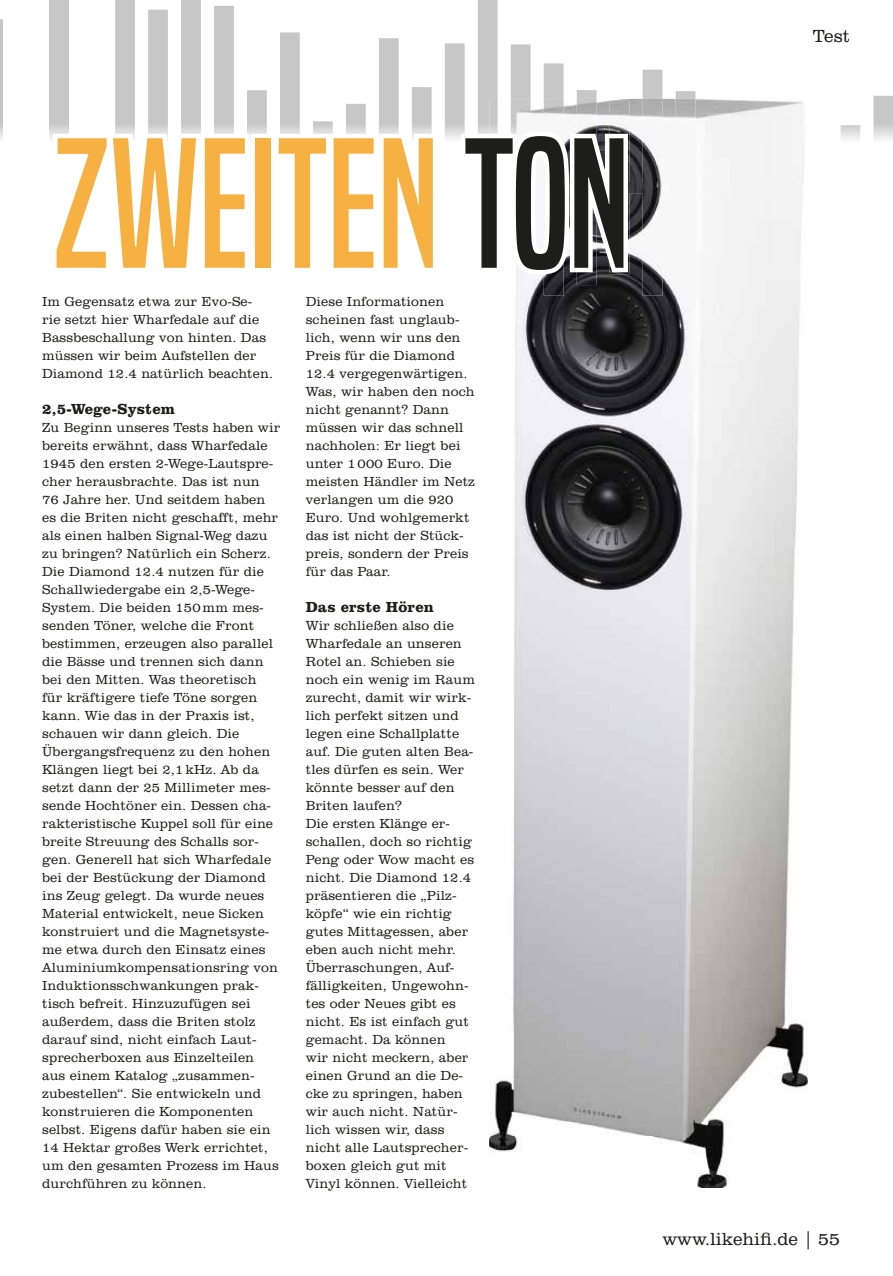
<style>
.page{position:relative;width:893px;height:1276px;background:#fff}
.page>*{position:absolute;margin:0;border:0;box-sizing:border-box;transform-origin:0 0}
.t1{font:171px "Built Titling Rg";color:#f7b042}
.t2{font:300 18px "Clarendon BT Pro";color:#1d1d1b}
.t3{font:800 15px "Clarendon BT Pro";letter-spacing:.01em;color:#1d1d1b}
.t4{font:300 13.5px/18px "Clarendon BT Pro";letter-spacing:.01em;color:#1d1d1b}
.s1{color:#fff}
.s2{color:#1d1d1b}
</style>
<div class="page">
<svg style="left:0;top:0;width:893px;height:139px"></svg>
<svg style="left:49px;top:0;width:20px;height:139px;background:#cac9c9"></svg>
<img style="left:489px;top:296px;width:318px;height:892px">
<img style="left:489px;top:99px;width:318px;height:197px">
<h1 class="t1" style="left:53px;top:103px;width:578px"><span class="s1">Z</span>WEITEN<span class="s2">TON</span></h1>
<p class="t4" style="left:42px;top:292px;width:233px">Im Gegensatz etwa zur Evo-Se&shy;rie setzt hier Wharfedale auf die<br>Bassbeschallung von hinten. Das müssen wir beim Aufstellen der<br>Diamond 12.4 natürlich beachten.</p>
<p class="t3" style="left:42px;top:399px;width:134px">2,5-Wege-System</p>
<p class="t4" style="left:42px;top:418px;width:240px">Zu Beginn unseres Tests haben wir bereits erwähnt, dass Wharfedale<br>1945 den ersten 2-Wege-Lautspre&shy;cher herausbrachte. Das ist nun<br>76 Jahre her. Und seitdem haben es die Briten nicht geschafft, mehr als einen halben Signal-Weg dazu zu bringen? Natürlich ein Scherz.<br>Die Diamond 12.4 nutzen für die<br>Schallwiedergabe ein 2,5-Wege-<br>System. Die beiden 150 mm mes&shy;senden Töner, welche die Front bestimmen, erzeugen also parallel die Bässe und trennen sich dann bei den Mitten. Was theoretisch<br>für kräftigere tiefe Töne sorgen kann. Wie das in der Praxis ist, schauen wir dann gleich. Die<br>Übergangsfrequenz zu den hohen<br>Klängen liegt bei 2,1 kHz. Ab da setzt dann der 25 Millimeter mes&shy;sende Hochtöner ein. Dessen cha&shy;rakteristische Kuppel soll für eine breite Streuung des Schalls sor&shy;gen. Generell hat sich Wharfedale bei der Bestückung der Diamond ins Zeug gelegt. Da wurde neues<br>Material entwickelt, neue Sicken konstruiert und die Magnetsyste&shy;me etwa durch den Einsatz eines<br>Aluminiumkompensationsring von<br>Induktionsschwankungen prak&shy;tisch befreit. Hinzuzufügen sei außerdem, dass die Briten stolz darauf sind, nicht einfach Laut&shy;sprecherboxen aus Einzelteilen aus einem Katalog „zusammen&shy;zubestellen“. Sie entwickeln und konstruieren die Komponenten selbst. Eigens dafür haben sie ein<br>14 Hektar großes Werk errichtet, um den gesamten Prozess im Haus durchführen zu können.</p>
<p class="t4" style="left:306px;top:291px;width:171px">Diese Informationen scheinen fast unglaub&shy;lich, wenn wir uns den<br>Preis für die Diamond<br>12.4 vergegenwärtigen.<br>Was, wir haben den noch nicht genannt? Dann müssen wir das schnell nachholen: Er liegt bei unter 1 000 Euro. Die meisten Händler im Netz verlangen um die 920<br>Euro. Und wohlgemerkt das ist nicht der Stück&shy;preis, sondern der Preis für das Paar.</p>
<p class="t3" style="left:306px;top:597px;width:130px">Das erste Hören</p>
<p class="t4" style="left:306px;top:616px;width:171px">Wir schließen also die<br>Wharfedale an unseren<br>Rotel an. Schieben sie noch ein wenig im Raum zurecht, damit wir wirk&shy;lich perfekt sitzen und legen eine Schallplatte auf. Die guten alten Bea&shy;tles dürfen es sein. Wer könnte besser auf den<br>Briten laufen?<br>Die ersten Klänge er&shy;schallen, doch so richtig<br>Peng oder Wow macht es nicht. Die Diamond 12.4 präsentieren die „Pilz&shy;köpfe“ wie ein richtig gutes Mittagessen, aber eben auch nicht mehr.<br>Überraschungen, Auf&shy;fälligkeiten, Ungewohn&shy;tes oder Neues gibt es nicht. Es ist einfach gut gemacht. Da können<br>wir nicht meckern, aber einen Grund an die De&shy;cke zu springen, haben wir auch nicht. Natür&shy;lich wissen wir, dass nicht alle Lautsprecher&shy;boxen gleich gut mit<br>Vinyl können. Vielleicht</p>
<h2 class="t2" style="left:813px;top:25px;width:39px">Test</h2>
<h2 class="t2" style="left:662px;top:1227px;width:179px">www.likehifi.de | 55</h2>
</div>
